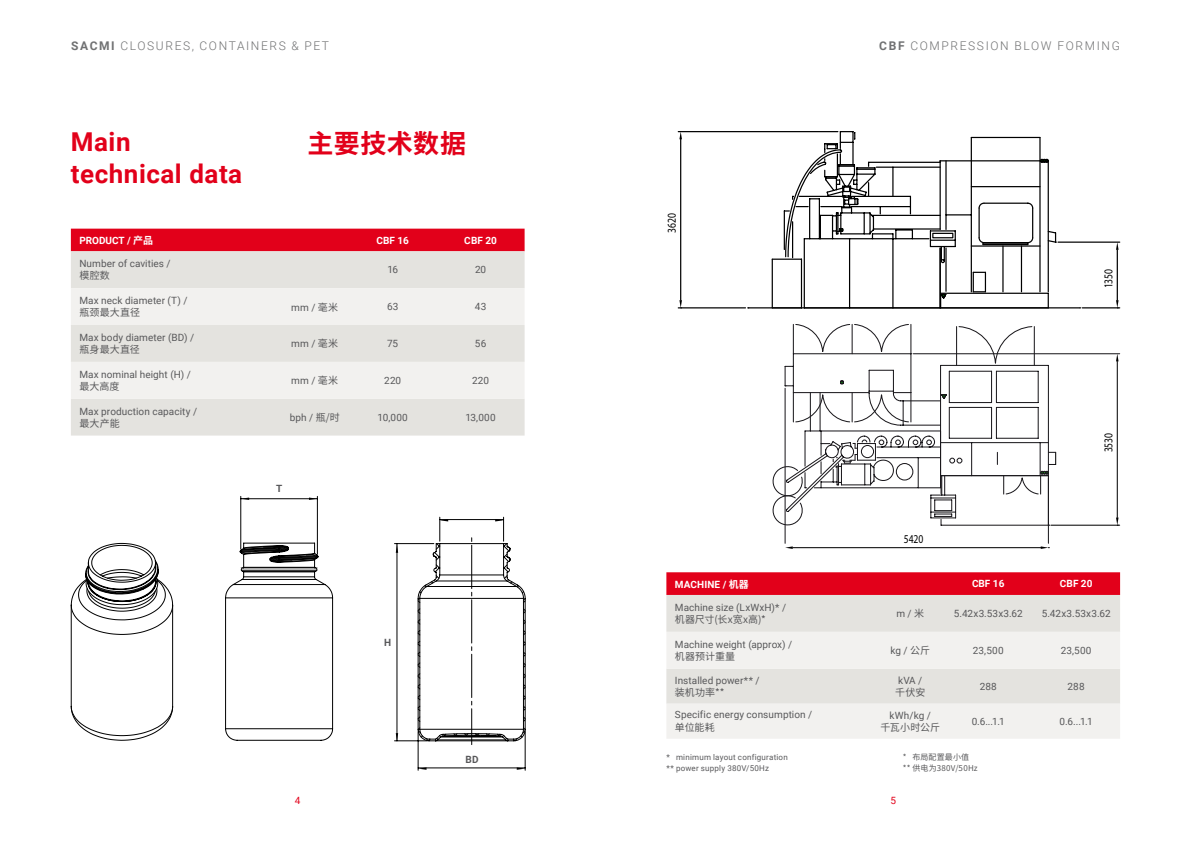
<style>
.page{position:relative;width:1191px;height:842px;background:#fff}
.page>*{position:absolute;margin:0;border:0;box-sizing:border-box;transform-origin:0 0}
.t1{font:700 26px "Roboto";letter-spacing:.02em;color:#e2001a}
.t2{font:700 26px "Noto Sans SC";letter-spacing:.02em;color:#e2001a}
.t3{font:300 12px "Roboto";letter-spacing:.135em;color:#707172}
.t4{font:12px "Myriad Pro";color:#000;scale:.8 1}
.t5{font:10px "Roboto";letter-spacing:.01em;color:#58585a}
.t6{font:10px "Noto Sans SC";letter-spacing:.015em;color:#58585a}
.t7{font:700 10px "Roboto";color:#fff}
.t8{font:700 10px "Roboto";color:#58585a}
.t9{font:10px "Roboto";color:#e2001a}
.t10{font:8px/11px "Roboto";letter-spacing:.025em;color:#58585a}
.t11{font:8px/11px "Noto Sans SC";letter-spacing:.025em;color:#58585a}
.s1{font-weight:700}
.s2{font-family:"Noto Sans SC"}
</style>
<div class="page">
<hr style="left:748px;top:307px;width:332px;height:1px;background:#000">
<hr style="left:771px;top:259px;width:2px;height:49px;background:#000">
<hr style="left:1058px;top:242px;width:61px;height:1px;background:#000">
<hr style="left:1082px;top:307px;width:37px;height:1px;background:#000">
<hr style="left:1116px;top:250px;width:1px;height:50px;background:#000">
<svg style="left:1116px;top:242px;width:2px;height:8px"></svg>
<hr style="left:678px;top:131px;width:160px;height:1px;background:#000">
<hr style="left:678px;top:307px;width:67px;height:1px;background:#000">
<hr style="left:680px;top:139px;width:1px;height:161px;background:#000">
<svg style="left:679px;top:132px;width:3px;height:7px"></svg>
<svg style="left:1116px;top:300px;width:2px;height:9px"></svg>
<svg style="left:679px;top:300px;width:3px;height:9px"></svg>
<svg style="left:772px;top:131px;width:285px;height:177px"></svg>
<hr style="left:913px;top:353px;width:206px;height:1px;background:#1a181c">
<hr style="left:1050px;top:525px;width:69px;height:1px;background:#000">
<hr style="left:1116px;top:361px;width:1px;height:156px;background:#000">
<svg style="left:1116px;top:354px;width:2px;height:7px"></svg>
<hr style="left:784px;top:388px;width:1px;height:155px;background:#1a181c">
<hr style="left:1047px;top:478px;width:2px;height:65px;background:#1a181c">
<hr style="left:792px;top:547px;width:248px;height:1px;background:#000">
<svg style="left:785px;top:546px;width:7px;height:3px"></svg>
<svg style="left:1116px;top:517px;width:2px;height:9px"></svg>
<svg style="left:1040px;top:546px;width:9px;height:3px"></svg>
<svg style="left:772px;top:324px;width:284px;height:204px"></svg>
<hr style="left:394px;top:741px;width:33px;height:1px;background:#000">
<hr style="left:394px;top:543px;width:40px;height:1px;background:#000">
<svg style="left:396px;top:544px;width:2px;height:197px"></svg>
<svg style="left:417px;top:517px;width:109px;height:253px"></svg>
<hr style="left:317px;top:496px;width:1px;height:58px;background:#000">
<hr style="left:241px;top:496px;width:1px;height:53px;background:#000">
<svg style="left:241px;top:497px;width:76px;height:3px"></svg>
<svg style="left:225px;top:542px;width:108px;height:199px"></svg>
<svg style="left:70px;top:543px;width:103px;height:198px"></svg>
<div style="left:71px;top:229px;width:453px;height:22px;background:#e2001a"></div>
<div style="left:71px;top:251px;width:453px;height:185px;background:#e4e3df"></div>
<svg style="left:71px;top:288px;width:453px;height:111px;fill:#f2f1ef"></svg>
<svg style="left:666px;top:572px;width:454px;height:23px;background:#e2041d"></svg>
<div style="left:666px;top:595px;width:454px;height:37px;background:#e4e3df"></div>
<svg style="left:666px;top:632px;width:454px;height:107px;fill:#f2f1ef"></svg>
<p class="t3" style="left:71px;top:37px;width:259px"><span class="s1">SACMI</span> CLOSURES, CONTAINERS &amp; PET</p>
<h1 class="t1" style="left:71px;top:124px;width:61px">Main</h1>
<h1 class="t2" style="left:307px;top:128px;width:160px">主要技术数据</h1>
<h1 class="t1" style="left:71px;top:155px;width:173px">technical data</h1>
<p class="t7" style="left:79px;top:233px;width:75px">PRODUCT / <span class="s2">产品</span></p>
<p class="t7" style="left:376px;top:233px;width:34px">CBF 16</p>
<p class="t7" style="left:464px;top:233px;width:34px">CBF 20</p>
<p class="t5" style="left:79px;top:257px;width:93px">Number of cavities /</p>
<p class="t6" style="left:79px;top:270px;width:32px">模腔数</p>
<p class="t5" style="left:387px;top:263px;width:12px">16</p>
<p class="t5" style="left:475px;top:263px;width:13px">20</p>
<p class="t5" style="left:79px;top:294px;width:110px">Max neck diameter (T) /</p>
<p class="t6" style="left:79px;top:307px;width:62px">瓶颈最大直径</p>
<p class="t5" style="left:291px;top:300px;width:48px">mm / <span class="s2">毫米</span></p>
<p class="t5" style="left:387px;top:300px;width:13px">63</p>
<p class="t5" style="left:475px;top:300px;width:13px">43</p>
<p class="t5" style="left:79px;top:331px;width:116px">Max body diameter (BD) /</p>
<p class="t6" style="left:79px;top:344px;width:62px">瓶身最大直径</p>
<p class="t5" style="left:291px;top:337px;width:48px">mm / <span class="s2">毫米</span></p>
<p class="t5" style="left:387px;top:337px;width:13px">75</p>
<p class="t5" style="left:475px;top:337px;width:13px">56</p>
<p class="t5" style="left:79px;top:367px;width:113px">Max nominal height (H) /</p>
<p class="t6" style="left:79px;top:381px;width:42px">最大高度</p>
<p class="t5" style="left:291px;top:374px;width:48px">mm / <span class="s2">毫米</span></p>
<p class="t5" style="left:384px;top:373px;width:19px">220</p>
<p class="t5" style="left:472px;top:373px;width:19px">220</p>
<p class="t5" style="left:79px;top:404px;width:119px">Max production capacity /</p>
<p class="t6" style="left:79px;top:418px;width:42px">最大产能</p>
<p class="t5" style="left:290px;top:411px;width:52px">bph / <span class="s2">瓶/时</span></p>
<p class="t5" style="left:377px;top:410px;width:32px">10,000</p>
<p class="t5" style="left:465px;top:410px;width:32px">13,000</p>
<p class="t8" style="left:276px;top:481px;width:8px">T</p>
<p class="t8" style="left:384px;top:635px;width:9px">H</p>
<p class="t8" style="left:465px;top:752px;width:15px">BD</p>
<p class="t4" style="left:665px;top:233px;width:26px;rotate:-90deg">3620</p>
<p class="t3" style="left:879px;top:37px;width:242px"><span class="s1">CBF</span> COMPRESSION BLOW FORMING</p>
<p class="t4" style="left:1101px;top:288px;width:26px;rotate:-90deg">1350</p>
<p class="t4" style="left:903px;top:532px;width:26px">5420</p>
<p class="t4" style="left:1101px;top:452px;width:26px;rotate:-90deg">3530</p>
<p class="t7" style="left:675px;top:577px;width:76px">MACHINE / <span class="s2">机器</span></p>
<p class="t7" style="left:972px;top:577px;width:34px">CBF 16</p>
<p class="t7" style="left:1059px;top:577px;width:34px">CBF 20</p>
<p class="t5" style="left:675px;top:601px;width:113px">Machine size (LxWxH)* /</p>
<p class="t6" style="left:675px;top:614px;width:93px">机器尺寸(长x宽x高)*</p>
<p class="t5" style="left:896px;top:607px;width:29px">m / <span class="s2">米</span></p>
<p class="t5" style="left:953px;top:607px;width:70px">5.42x3.53x3.62</p>
<p class="t5" style="left:1041px;top:607px;width:70px">5.42x3.53x3.62</p>
<p class="t5" style="left:675px;top:637px;width:119px">Machine weight (approx) /</p>
<p class="t6" style="left:675px;top:651px;width:62px">机器预计重量</p>
<p class="t5" style="left:890px;top:644px;width:41px">kg / <span class="s2">公斤</span></p>
<p class="t5" style="left:972px;top:643px;width:32px">23,500</p>
<p class="t5" style="left:1060px;top:643px;width:32px">23,500</p>
<p class="t5" style="left:675px;top:673px;width:86px">Installed power** /</p>
<p class="t6" style="left:675px;top:687px;width:51px">装机功率**</p>
<p class="t5" style="left:898px;top:673px;width:26px">kVA /</p>
<p class="t6" style="left:895px;top:687px;width:32px">千伏安</p>
<p class="t5" style="left:979px;top:679px;width:19px">288</p>
<p class="t5" style="left:1067px;top:679px;width:19px">288</p>
<p class="t5" style="left:675px;top:708px;width:139px">Specific energy consumption /</p>
<p class="t6" style="left:675px;top:722px;width:41px">单位能耗</p>
<p class="t10" style="left:666px;top:751px;width:123px">* minimum layout configuration ** power supply 380V/50Hz</p>
<p class="t5" style="left:889px;top:708px;width:43px">kWh/kg /</p>
<p class="t6" style="left:880px;top:722px;width:61px">千瓦小时公斤</p>
<p class="t5" style="left:971px;top:714px;width:35px">0.6...1.1</p>
<p class="t5" style="left:1059px;top:714px;width:35px">0.6...1.1</p>
<p class="t11" style="left:903px;top:752px;width:76px">* 布局配置最小值** 供电为380V/50Hz</p>
<p class="t9" style="left:295px;top:793px;width:7px">4</p>
<p class="t9" style="left:890px;top:793px;width:7px">5</p>
</div>
